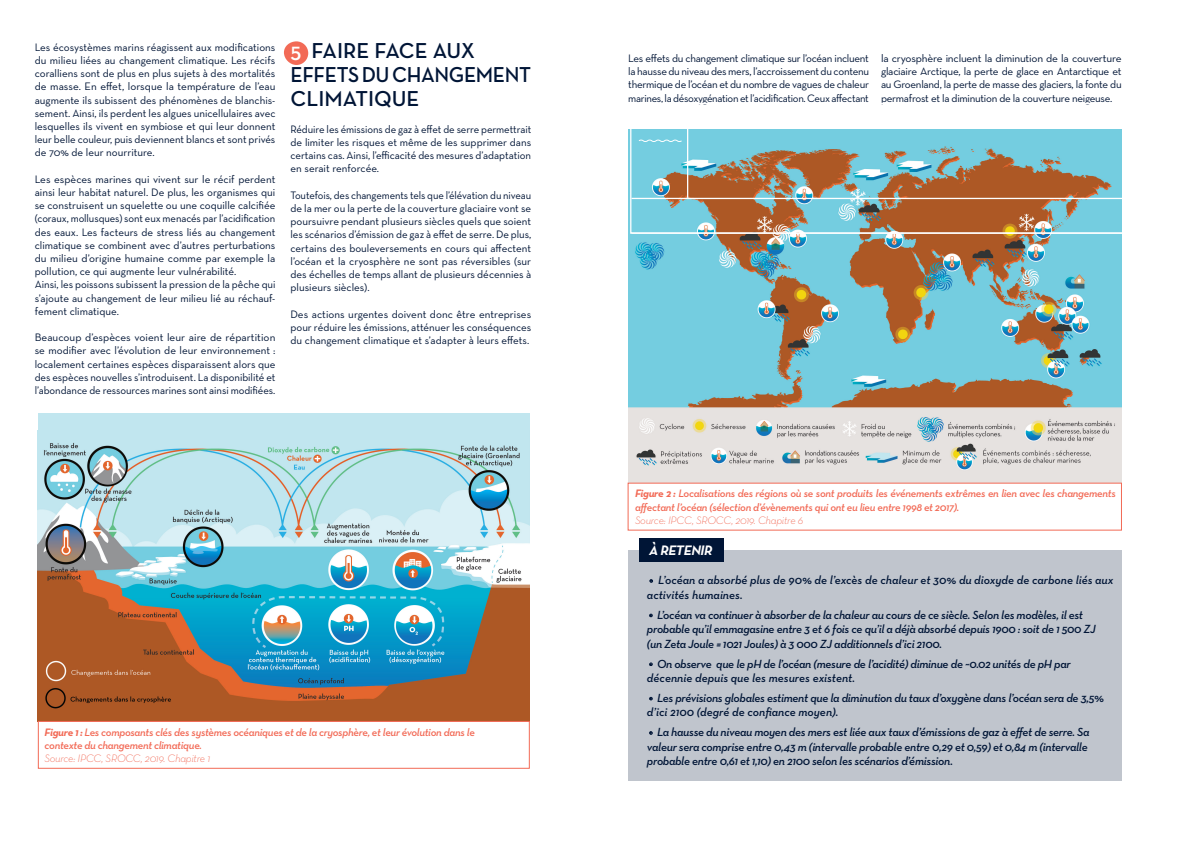
<style>
.page{position:relative;width:1191px;height:842px;background:#fff}
.page>*{position:absolute;margin:0;border:0;box-sizing:border-box;transform-origin:0 0}
.t1{font:600 22px/24px "Neutra Text";letter-spacing:-.02em;color:#001536}
.t2{font:italic 700 14px "Neutra Text";letter-spacing:-.025em;color:#fff}
.t3{font:italic 600 12px/14.4px "Neutra Text";letter-spacing:-.025em;color:#001536}
.t4{font:italic 600 12px/14.4px "Neutra Text";color:#001536}
.t5{font:11px/13.2px "Neutra Text";letter-spacing:-.005em;color:#001536;text-align:justify}
.t6{font:11px/13.2px "Neutra Text";letter-spacing:-.005em;color:#001536;text-align:justify;scale:.96 1}
.t7{font:italic 600 11px/13.2px "Neutra Text";letter-spacing:-.025em;color:#f26a56}
.t8{font:italic 300 11px "Neutra Text";letter-spacing:-.025em;color:#f26a56}
.s1{color:#fff}
.s2{font-weight:700}
.s3{font-weight:700;font-style:normal}
</style>
<div class="page">
<div style="left:628px;top:550px;width:493px;height:230px;background:#c0c5cd"></div>
<div style="left:640px;top:539px;width:84px;height:23px;background:#001536"></div>
<img style="left:628px;top:129px;width:493px;height:354px">
<div style="left:627px;top:483px;width:495px;height:48px;background:#fff;border:1px solid #f26a56"></div>
<div style="left:630px;top:103px;width:524px;height:131px;border:1px solid #fff"></div>
<hr style="left:687px;top:103px;width:1px;height:95px;background:#fff">
<hr style="left:631px;top:198px;width:523px;height:1px;background:#fff">
<hr style="left:631px;top:232px;width:523px;height:2px;background:#fff">
<svg style="left:638px;top:139px;width:44px;height:4px"></svg>
<div style="left:284px;top:41px;width:24px;height:24px;background:#f26a56;border-radius:50%"></div>
<div style="left:38px;top:414px;width:492px;height:308px;background:#c1e6ef"></div>
<img style="left:38px;top:442px;width:492px;height:279px">
<div style="left:38px;top:721px;width:492px;height:48px;background:#fff;border:1px solid #f26a56"></div>
<p class="t5" style="left:35px;top:40px;width:242px">Les écosystèmes marins réagissent aux modifications du milieu liées au changement climatique. Les récifs coralliens sont de plus en plus sujets à des mortalités de masse. En effet, lorsque la température de l’eau augmente ils subissent des phénomènes de blanchis&shy;sement. Ainsi, ils perdent les algues unicellulaires avec lesquelles ils vivent en symbiose et qui leur donnent leur belle couleur, puis deviennent blancs et sont privés de 70% de leur nourriture.</p>
<p class="t5" style="left:35px;top:172px;width:242px;text-align:left">Les espèces marines qui vivent sur le récif perdent ainsi leur habitat naturel. De plus, les organismes qui se construisent un squelette ou une coquille calcifiée (coraux, mollusques) sont eux menacés par l’acidification des eaux. Les facteurs de stress liés au changement climatique se combinent avec d’autres perturbations du milieu d’origine humaine comme par exemple la pollution, ce qui augmente leur vulnérabilité.<br>Ainsi, les poissons subissent la pression de la pêche qui s’ajoute au changement de leur milieu lié au réchauf&shy;fement climatique.</p>
<p class="t5" style="left:35px;top:331px;width:242px">Beaucoup d’espèces voient leur aire de répartition se modifier avec l’évolution de leur environnement : localement certaines espèces disparaissent alors que des espèces nouvelles s’introduisent. La disponibilité et l’abondance de ressources marines sont ainsi modifiées.</p>
<h1 class="t1" style="left:290px;top:39px;width:242px"><span class="s1">5</span> FAIRE FACE AUX<br>EFFETS DU CHANGEMENT<br>CLIMATIQUE</h1>
<p class="t5" style="left:290px;top:122px;width:242px">Réduire les émissions de gaz à effet de serre permettrait de limiter les risques et même de les supprimer dans certains cas. Ainsi, l’efficacité des mesures d’adaptation en serait renforcée.</p>
<p class="t6" style="left:290px;top:188px;width:252px">Toutefois, des changements tels que l’élévation du niveau de la mer ou la perte de la couverture glaciaire vont se poursuivre pendant plusieurs siècles quels que soient les scénarios d’émission de gaz à effet de serre. De plus, certains des bouleversements en cours qui affectent l’océan et la cryosphère ne sont pas réversibles (sur des échelles de temps allant de plusieurs décennies à plusieurs siècles).</p>
<p class="t5" style="left:290px;top:307px;width:242px">Des actions urgentes doivent donc être entreprises pour réduire les émissions, atténuer les conséquences du changement climatique et s’adapter à leurs effets.</p>
<p class="t7" style="left:45px;top:725px;width:432px"><span class="s2">Figure 1 :</span> Les composants clés des systèmes océaniques et de la cryosphère, et leur évolution dans le contexte du changement climatique.</p>
<p class="t8" style="left:45px;top:752px;width:167px">Source: IPCC, SROCC, 2019. Chapitre 1</p>
<p class="t5" style="left:628px;top:52px;width:242px">Les effets du changement climatique sur l’océan incluent la hausse du niveau des mers, l’accroissement du contenu thermique de l’océan et du nombre de vagues de chaleur marines, la désoxygénation et l’acidification. Ceux affectant</p>
<p class="t5" style="left:881px;top:52px;width:242px">la cryosphère incluent la diminution de la couverture glaciaire Arctique, la perte de glace en Antarctique et au Groenland, la perte de masse des glaciers, la fonte du permafrost et la diminution de la couverture neigeuse.</p>
<p class="t7" style="left:635px;top:487px;width:482px"><span class="s2">Figure 2 :</span> Localisations des régions où se sont produits les événements extrêmes en lien avec les changements affectant l’océan (sélection d’évènements qui ont eu lieu entre 1998 et 2017).</p>
<p class="t8" style="left:635px;top:513px;width:175px">Source: IPCC, SROCC, 2019. Chapitre 6ܹ</p>
<p class="t2" style="left:649px;top:542px;width:65px">À RETENIR</p>
<p class="t4" style="left:647px;top:573px;width:468px"><span class="s3">•</span> L’océan a absorbé plus de 90% de l’excès de chaleur et 30% du dioxyde de carbone liés aux activités humaines.</p>
<p class="t3" style="left:647px;top:607px;width:450px"><span class="s3">•</span> L’océan va continuer à absorber de la chaleur au cours de ce siècle. Selon les modèles, il est probable qu’il emmagasine entre 3 et 6 fois ce qu’il a déjà absorbé depuis 1900 : soit de 1 500 ZJ</p>
<p class="t3" style="left:647px;top:636px;width:296px">(un Zeta Joule = 1021 Joules) à 3 000 ZJ additionnels d’ici 2100.</p>
<p class="t3" style="left:647px;top:656px;width:425px"><span class="s3">•</span> On observe que le pH de l’océan (mesure de l’acidité) diminue de ~0.02 unités de pH par décennie depuis que les mesures existent.</p>
<p class="t3" style="left:647px;top:690px;width:458px"><span class="s3">•</span> Les prévisions globales estiment que la diminution du taux d’oxygène dans l’océan sera de 3,5% d’ici 2100 (degré de confiance moyen).</p>
<p class="t3" style="left:647px;top:725px;width:444px"><span class="s3">•</span> La hausse du niveau moyen des mers est liée aux taux d’émissions de gaz à effet de serre. Sa valeur sera comprise entre 0,43 m (intervalle probable entre 0,29 et 0,59) et 0,84 m (intervalle probable entre 0,61 et 1,10) en 2100 selon les scénarios d’émission.</p>
</div>
